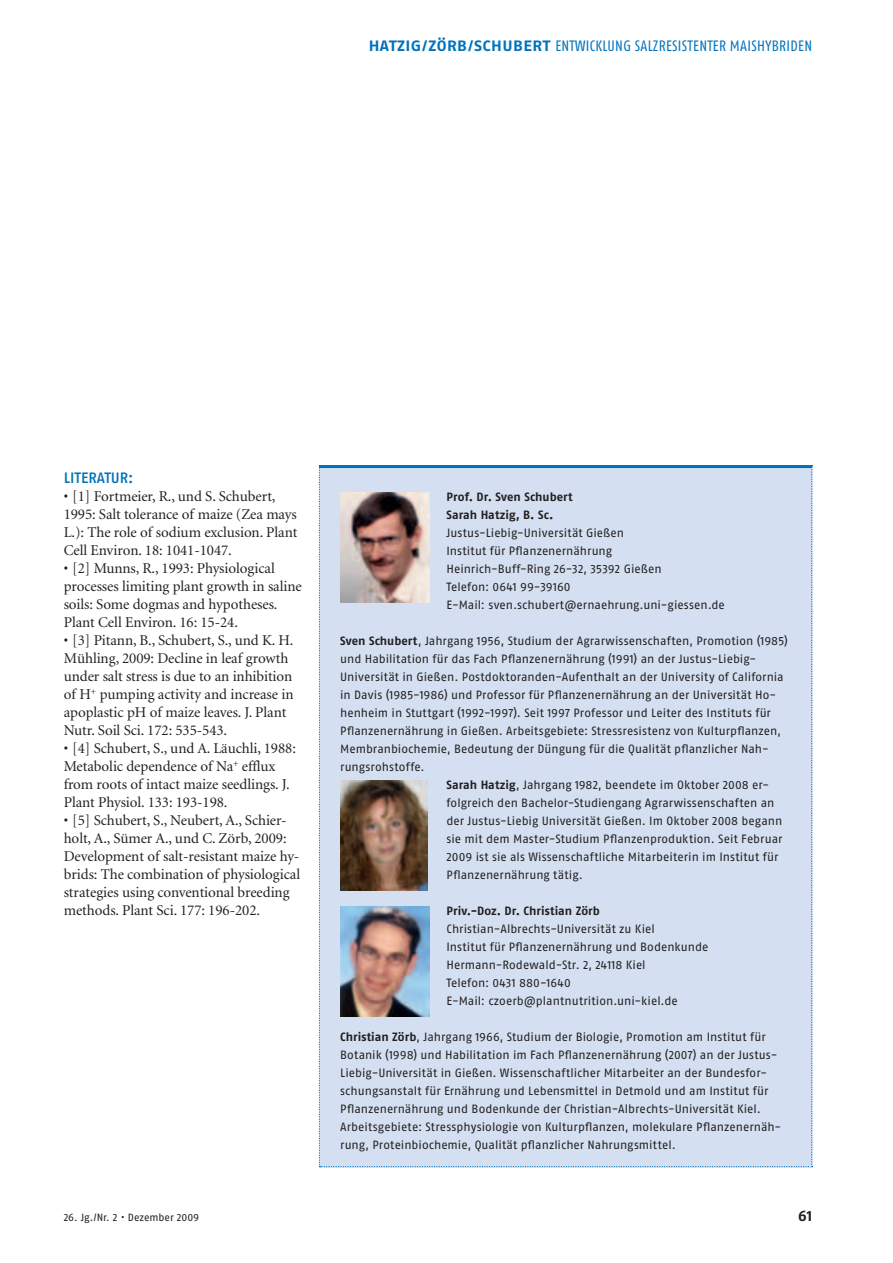
<style>
.page{position:relative;width:893px;height:1263px;background:#fff}
.page>*{position:absolute;margin:0;border:0;box-sizing:border-box;transform-origin:0 0}
.t1{font:15px/18px "Minion";letter-spacing:-.005em;color:#231f20}
.t2{font:15px "Fago Ex Bold Lf";letter-spacing:.035em;color:#0072bc}
.t3{font:15px "Fago Co Regular Lf";color:#0072bc}
.t4{font:15px "Fago No Med Lf";color:#0072bc}
.t5{font:15px "Fago No Bold Lf";color:#231f20}
.t6{font:12px/18px "Fago No Regular LF";color:#231f20}
.t7{font:12px/18px "Fago No Bold Lf";letter-spacing:.005em;color:#231f20}
.t8{font:10.5px "Fago No Regular LF";letter-spacing:-.005em;color:#231f20}
.s1{font-family:"Fago Co Regular Lf"}
.s2{font-family:"Fago No Bold Lf"}
</style>
<div class="page">
<div style="left:319px;top:465px;width:494px;height:702px;background:#d4e0f1"></div>
<img style="left:340px;top:492px;width:89px;height:110px">
<img style="left:340px;top:780px;width:88px;height:110px">
<img style="left:340px;top:906px;width:89px;height:110px">
<hr style="left:319px;top:465px;width:493px;height:3px;background:#0072bc">
<p class="t2" style="left:369px;top:37px;width:229px">HATZIG/ZÖRB/SCH UBERT <span class="s1">ENTWICKLUNG</span></p>
<p class="t3" style="left:635px;top:37px;width:7px">SALZRES</p>
<p class="t3" style="left:678px;top:37px;width:12px">ISTENTER</p>
<p class="t3" style="left:730px;top:37px;width:69px">MAISHYBRIDEN</p>
<p class="t4" style="left:64px;top:469px;width:14px">LITER</p>
<p class="t4" style="left:97px;top:469px;width:38px">ATUR:</p>
<p class="t1" style="left:64px;top:488px;width:235px">• [1] Fortmeier, R., und S. Schubert, 1995: Salt tolerance of maize (Zea mays L.): The role of sodium exclusion. Plant Cell Environ. 18: 1041-1047.</p>
<p class="t1" style="left:64px;top:560px;width:240px">• [2] Munns, R., 1993: Physiological processes limiting plant growth in saline soils: Some dogmas and hypotheses.<br>Plant Cell Environ. 16: 15-24.</p>
<p class="t1" style="left:64px;top:632px;width:231px">• [3] Pitann, B., Schubert, S., und K. H.<br>Mühling, 2009: Decline in leaf growth under salt stress is due to an inhibition of H<sup>+</sup> pumping activity and increase in apoplastic pH of maize leaves. J. Plant Nutr. Soil Sci. 172: 535-543.</p>
<p class="t1" style="left:64px;top:740px;width:234px">• [4] Schubert, S., und A. Läuchli, 1988:<br>Metabolic dependence of Na<sup>+</sup> efflux from roots of intact maize seedlings. J.<br>Plant Physiol. 133: 193-198.</p>
<p class="t1" style="left:64px;top:812px;width:238px">• [5] Schubert, S., Neubert, A., Schier&shy;holt, A., Sümer A., und C. Zörb, 2009:<br>Development of salt-resistant maize hy&shy;brids: The combination of physiological strategies using conventional breeding methods. Plant Sci. 177: 196-202.</p>
<p class="t7" style="left:446px;top:488px;width:128px">Prof. Dr. Sven Schubert<br>Sarah Hatzig, B. Sc.</p>
<p class="t6" style="left:446px;top:524px;width:280px">Justus-Liebig-Universität Gießen<br>Institut für Pflanzenernährung<br>Heinrich-Buff-Ring 26-32, 35392 Gießen<br>Telefon: 0641 99-39160<br>E-Mail: sven.schubert@ernaehrung.uni-giessen.de</p>
<p class="t6" style="left:340px;top:632px;width:449px"><span class="s2">Sven Schubert</span>, Jahrgang 1956, Studium der Agrarwissenschaften, Promotion (1985) und Habilitation für das Fach Pflanzenernährung (1991) an der Justus-Liebig-Universität in Gießen. Postdoktoranden-Aufenthalt an der University of California in Davis (1985-1986) und Professor für Pflanzenernährung an der Universität Ho&shy;henheim in Stuttgart (1992-1997). Seit 1997 Professor und Leiter des Instituts für Pflanzenernährung in Gießen. Arbeitsgebiete: Stressresistenz von Kulturpflanzen, Membranbiochemie, Bedeutung der Düngung für die Qualität pflanzlicher Nah&shy;rungsrohstoffe.</p>
<p class="t6" style="left:446px;top:776px;width:337px"><span class="s2">Sarah Hatzig</span>, Jahrgang 1982, beendete im Oktober 2008 er&shy;folgreich den Bachelor-Studiengang Agrarwissenschaften an der Justus-Liebig Universität Gießen. Im Oktober 2008 begann sie mit dem Master-Studium Pflanzenproduktion. Seit Februar 2009 ist sie als Wissenschaftliche Mitarbeiterin im Institut für Pflanzenernährung tätig.</p>
<p class="t7" style="left:446px;top:902px;width:155px">Priv.-Doz. Dr. Christian Zörb</p>
<p class="t6" style="left:446px;top:920px;width:263px">Christian-Albrechts-Universität zu Kiel<br>Institut für Pflanzenernährung und Bodenkunde Hermann-Rodewald-Str. 2, 24118 Kiel<br>Telefon: 0431 880-1640<br>E-Mail: czoerb@plantnutrition.uni-kiel.de</p>
<p class="t6" style="left:340px;top:1028px;width:443px"><span class="s2">Christian Zörb</span>, Jahrgang 1966, Studium der Biologie, Promotion am Institut für Botanik (1998) und Habilitation im Fach Pflanzenernährung (2007) an der Justus-Liebig-Universität in Gießen. Wissenschaftlicher Mitarbeiter an der Bundesfor&shy;schungsanstalt für Ernährung und Lebensmittel in Detmold und am Institut für Pflanzenernährung und Bodenkunde der Christian-Albrechts-Universität Kiel.<br>Arbeitsgebiete: Stressphysiologie von Kulturpflanzen, molekulare Pflanzenernäh&shy;rung, Proteinbiochemie, Qualität pflanzlicher Nahrungsmittel.</p>
<p class="t8" style="left:64px;top:1211px;width:137px">26. Jg./Nr. 2 • Dezember 2009</p>
<p class="t5" style="left:798px;top:1207px;width:15px">61</p>
</div>
